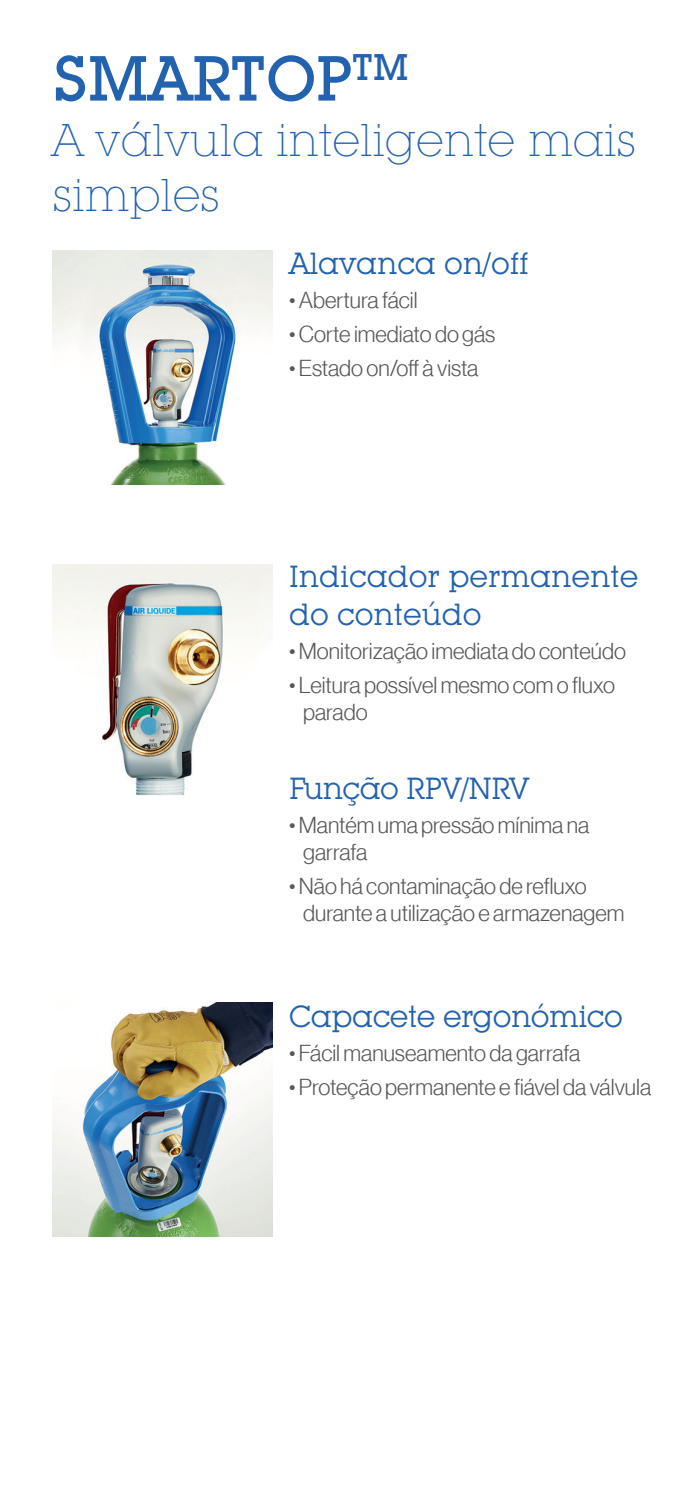
<style>
.page{position:relative;width:688px;height:1489px;background:#fff}
.page>*{position:absolute;margin:0;border:0;box-sizing:border-box;transform-origin:0 0}
.t1{font:500 62.5px "Lubalin Graph IT Cby BT";color:#2362af}
.t2{font:300 45px/55px "Lubalin Graph IT Cby BT Xtra";color:#2362af}
.t3{font:30px/37.5px "Lubalin Graph IT Cby BT";letter-spacing:-.005em;color:#2362af}
.t4{font:22.5px/27px "N Haas Grotesk DS Pro 45 Lt";color:#57585a}
</style>
<div class="page">
<img style="left:53px;top:251px;width:219px;height:233px">
<img style="left:53px;top:564px;width:219px;height:232px">
<img style="left:53px;top:1002px;width:219px;height:234px">
<h1 class="t1" style="left:53px;top:40px;width:357px">SMARTOP<sup>TM</sup></h1>
<h2 class="t2" style="left:53px;top:112px;width:584px">A válvula inteligente mais simples</h2>
<h3 class="t3" style="left:289px;top:244px;width:241px">Alavanca on/off</h3>
<p class="t4" style="left:289px;top:286px;width:130px">• Abertura fácil</p>
<p class="t4" style="left:289px;top:320px;width:208px">• Corte imediato do gás</p>
<p class="t4" style="left:289px;top:354px;width:191px">• Estado on/off à vista</p>
<h3 class="t3" style="left:289px;top:557px;width:351px">Indicador permanente do conteúdo</h3>
<p class="t4" style="left:289px;top:637px;width:338px">• Monitorização imediata do conteúdo</p>
<p class="t4" style="left:303px;top:671px;width:313px;text-indent:-14px">• Leitura possível mesmo com o fluxo parado</p>
<h3 class="t3" style="left:289px;top:769px;width:241px">Função RPV/NRV</h3>
<p class="t4" style="left:303px;top:811px;width:287px;text-indent:-14px">• Mantém uma pressão mínima na garrafa</p>
<p class="t4" style="left:303px;top:872px;width:322px;text-indent:-14px">• Não há contaminação de refluxo durante a utilização e armazenagem</p>
<h3 class="t3" style="left:289px;top:996px;width:335px">Capacete ergonómico</h3>
<p class="t4" style="left:289px;top:1039px;width:292px">• Fácil manuseamento da garrafa</p>
<p class="t4" style="left:289px;top:1073px;width:363px">• Proteção permanente e fiável da válvula</p>
</div>
